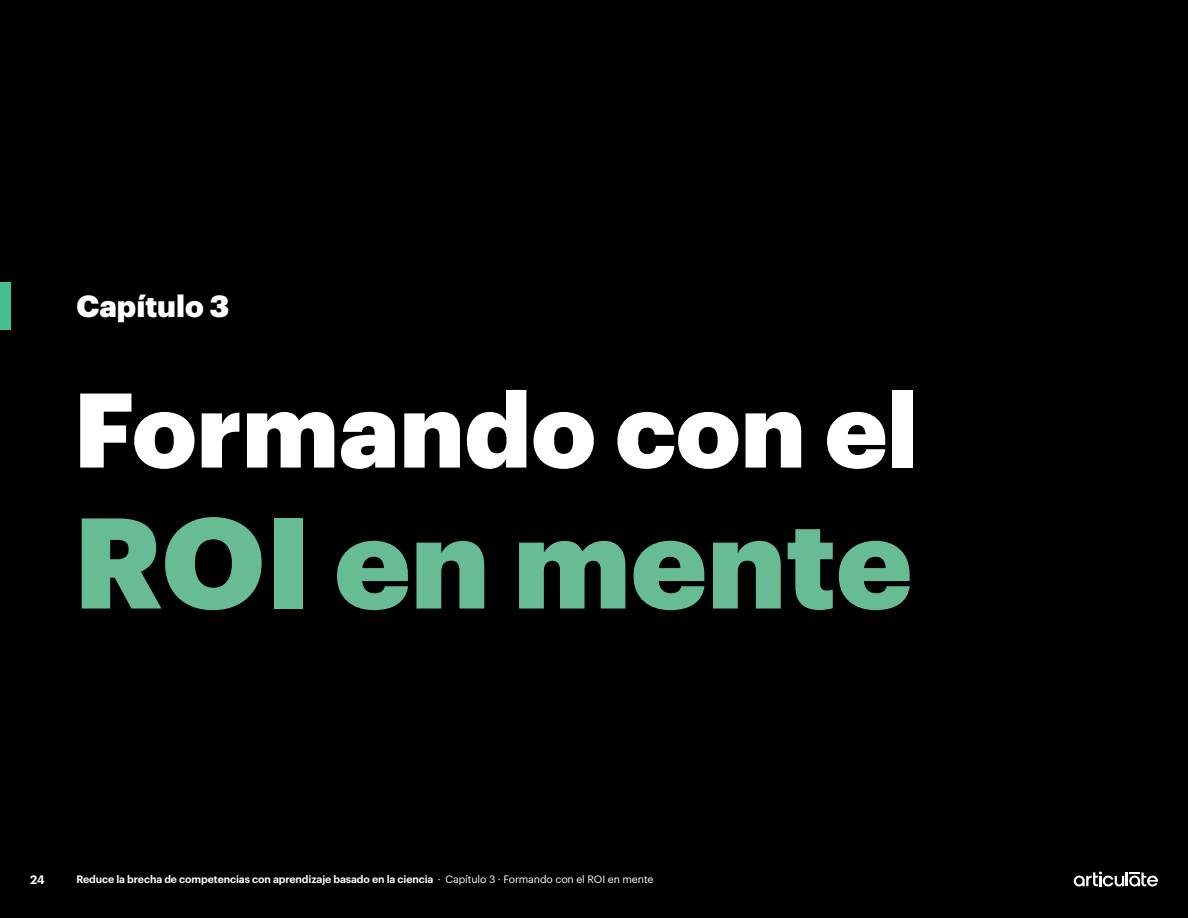
<style>
.page{position:relative;width:1188px;height:918px;background:#000}
.page>*{position:absolute;margin:0;border:0;box-sizing:border-box;transform-origin:0 0}
.t1{font:900 126px "Graphik";color:#68bc94}
.t2{font:900 103.5px "Graphik";color:#fff}
.t3{font:900 30px "Graphik";color:#fff}
.t4{font:600 12px "Graphik";color:#fff}
.t5{font:600 10.5px "Graphik";letter-spacing:-.01em;color:#fff}
.s1{font-weight:400}
</style>
<div class="page">
<svg style="left:1074px;top:872px;width:84px;height:14px"></svg>
<div style="left:0;top:282px;width:10px;height:48px;background:#44bf90"></div>
<h3 class="t3" style="left:76px;top:283px;width:154px">Capítulo 3</h3>
<h2 class="t2" style="left:74px;top:349px;width:846px">Formando con el</h2>
<h1 class="t1" style="left:74px;top:465px;width:840px">ROI en mente</h1>
<p class="t4" style="left:30px;top:871px;width:16px">24</p>
<p class="t5" style="left:76px;top:871px;width:579px">Reduce la brecha de competencias con aprendizaje basado en la ciencia <span class="s1">· Capítulo 3 · Formando con el ROI en mente</span></p>
</div>
